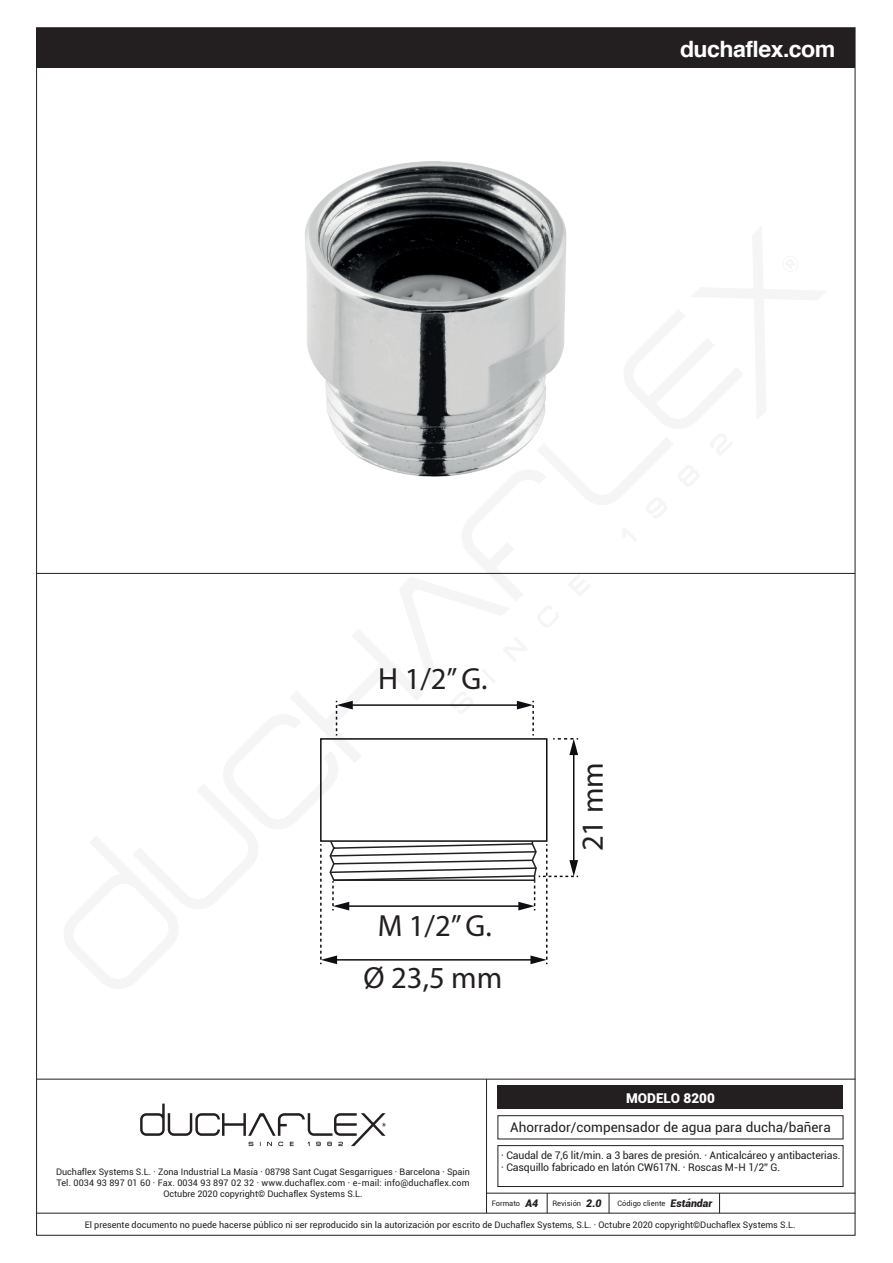
<style>
.page{position:relative;width:893px;height:1263px;background:#fff}
.page>*{position:absolute;margin:0;border:0;box-sizing:border-box;transform-origin:0 0}
.t1{font:30.6px/51.8px "Myriad Pro";color:#231f20;text-align:center}
.t2{font:700 22.5px "Helvetica";letter-spacing:-.025em;color:#fff}
.t3{font:13.5px "Roboto";color:#231f20}
.t4{font:900 13.5px "Roboto";color:#fff}
.t5{font:10.5px/12px "Roboto";letter-spacing:-.01em;color:#231f20}
.t6{font:9px/10.8px "Roboto";color:#231f20;text-align:center}
.t7{font:7.5px "Roboto";color:#231f20}
.s1{font-weight:900;font-style:italic;font-size:10.5px}
</style>
<div class="page">
<hr style="left:37px;top:1079px;width:818px;height:1px;background:#231f20">
<hr style="left:486px;top:1193px;width:369px;height:1px;background:#231f20">
<hr style="left:37px;top:1213px;width:818px;height:1px;background:#231f20">
<hr style="left:37px;top:573px;width:818px;height:1px;background:#231f20">
<hr style="left:486px;top:1079px;width:1px;height:134px;background:#231f20">
<svg style="left:547px;top:1193px;width:1px;height:20px"></svg>
<svg style="left:609px;top:1193px;width:1px;height:20px"></svg>
<svg style="left:719px;top:1193px;width:1px;height:20px"></svg>
<div style="left:37px;top:28px;width:818px;height:40px;background:#231f20"></div>
<div style="left:498px;top:1086px;width:345px;height:23px;background:#231f20"></div>
<div style="left:497px;top:1115px;width:346px;height:24px;border:1px solid #231f20"></div>
<div style="left:497px;top:1145px;width:346px;height:42px;border:1px solid #231f20"></div>
<svg style="left:140px;top:1103px;width:246px;height:43px"></svg>
<svg style="left:61px;top:476px;width:766px;height:489px"></svg>
<img style="left:305px;top:161px;width:262px;height:315px">
<h2 class="t2" style="left:680px;top:30px;width:157px">duchaflex.com</h2>
<h1 class="t1" style="left:378px;top:652px;width:111px">H 1/2” G.</h1>
<h1 class="t1" style="left:364px;top:900px;width:140px">M 1/2” G.<br>Ø 23,5 mm</h1>
<h1 class="t1" style="left:566px;top:851px;width:91px;rotate:-90deg">21 mm</h1>
<h3 class="t4" style="left:626px;top:1089px;width:90px">MODELO 8200</h3>
<p class="t6" style="left:56px;top:1166px;width:415px">Duchaflex Systems S.L. · Zona Industrial La Masía · 08798 Sant Cugat Sesgarrigues · Barcelona · Spain<br>Tel. 0034 93 897 01 60 · Fax. 0034 93 897 02 32 · www.duchaflex.com · e-mail: info@duchaflex.com<br>Octubre 2020 copyright© Duchaflex Systems S.L.</p>
<h3 class="t3" style="left:510px;top:1118px;width:322px">Ahorrador/compensador de agua para ducha/bañera</h3>
<p class="t5" style="left:501px;top:1149px;width:341px">· Caudal de 7,6 lit/min. a 3 bares de presión. · Anticalcáreo y antibacterias. · Casquillo fabricado en latón CW617N. · Roscas M-H 1/2” G.</p>
<p class="t7" style="left:492px;top:1198px;width:48px">Formato <span class="s1">A4</span></p>
<p class="t7" style="left:553px;top:1198px;width:51px">Revisión <span class="s1">2.0</span></p>
<p class="t7" style="left:618px;top:1198px;width:96px">Código cliente <span class="s1">Estándar</span></p>
<p class="t6" style="left:85px;top:1219px;width:712px">El presente documento no puede hacerse público ni ser reproducido sin la autorización por escrito de Duchaflex Systems, S.L. · Octubre 2020 copyright©Duchaflex Systems S.L.</p>
</div>
